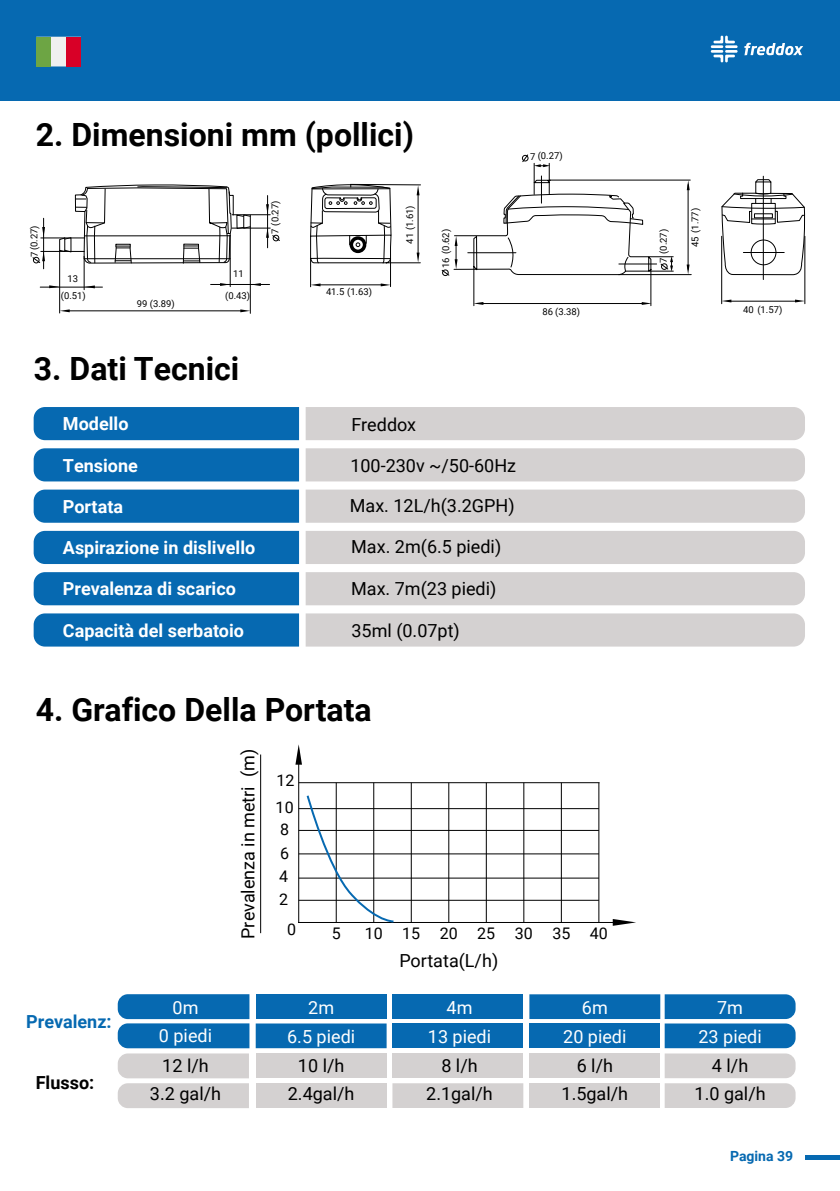
<style>
.page{position:relative;width:840px;height:1191px;background:#fff}
.page>*{position:absolute;margin:0;border:0;box-sizing:border-box;transform-origin:0 0}
.t1{font:700 32px "Roboto";color:#000}
.t2{font:18px "Roboto";color:#000}
.t3{font:700 18px "Roboto";color:#fff}
.t4{font:18px "Roboto";color:#fff}
.t5{font:700 18px "Roboto";color:#0669b1}
.t6{font:700 18px "Roboto";color:#000}
.t7{font:16px/30.4px "Roboto";color:#000;text-align:center}
.t8{font:700 14px "Roboto";color:#0669b1}
.t9{font:9.4px "Roboto";color:#000}
</style>
<div class="page">
<hr style="left:805px;top:1155px;width:34px;height:4px;background:#0669b1">
<div style="left:0;top:0;width:839px;height:101px;background:#0669b1"></div>
<div style="left:305px;top:407px;width:499px;height:33px;background:#d4d1d1"></div>
<div style="left:34px;top:407px;width:265px;height:33px;background:#0669b1"></div>
<div style="left:305px;top:448px;width:499px;height:33px;background:#d4d1d1"></div>
<div style="left:34px;top:448px;width:265px;height:33px;background:#0669b1"></div>
<div style="left:305px;top:489px;width:499px;height:34px;background:#d4d1d1"></div>
<div style="left:34px;top:489px;width:265px;height:34px;background:#0669b1"></div>
<div style="left:305px;top:531px;width:499px;height:33px;background:#d4d1d1"></div>
<div style="left:34px;top:531px;width:265px;height:33px;background:#0669b1"></div>
<div style="left:305px;top:572px;width:499px;height:33px;background:#d4d1d1"></div>
<div style="left:34px;top:572px;width:265px;height:33px;background:#0669b1"></div>
<div style="left:305px;top:613px;width:499px;height:33px;background:#d4d1d1"></div>
<div style="left:34px;top:613px;width:265px;height:33px;background:#0669b1"></div>
<hr style="left:298px;top:782px;width:301px;height:1px;background:#000">
<hr style="left:298px;top:808px;width:300px;height:1px;background:#000">
<hr style="left:298px;top:830px;width:300px;height:1px;background:#000">
<hr style="left:298px;top:853px;width:300px;height:1px;background:#000">
<hr style="left:298px;top:877px;width:300px;height:1px;background:#000">
<hr style="left:298px;top:899px;width:300px;height:1px;background:#000">
<hr style="left:298px;top:922px;width:327px;height:1px;background:#000">
<hr style="left:298px;top:750px;width:1px;height:172px;background:#000">
<hr style="left:335px;top:782px;width:1px;height:140px;background:#000">
<hr style="left:373px;top:782px;width:1px;height:140px;background:#000">
<hr style="left:410px;top:782px;width:1px;height:140px;background:#000">
<hr style="left:448px;top:782px;width:1px;height:140px;background:#000">
<hr style="left:485px;top:782px;width:1px;height:140px;background:#000">
<hr style="left:523px;top:782px;width:1px;height:140px;background:#000">
<hr style="left:560px;top:782px;width:1px;height:140px;background:#000">
<hr style="left:598px;top:782px;width:1px;height:140px;background:#000">
<svg style="left:305px;top:793px;width:90px;height:130px"></svg>
<hr style="left:260px;top:754px;width:1px;height:179px;background:#000">
<svg style="left:295px;top:744px;width:7px;height:20px"></svg>
<svg style="left:612px;top:919px;width:23px;height:6px"></svg>
<div style="left:255px;top:994px;width:131px;height:25px;background:#0669b1"></div>
<div style="left:255px;top:1053px;width:131px;height:25px;background:#d4d1d1"></div>
<div style="left:392px;top:994px;width:131px;height:25px;background:#0669b1"></div>
<div style="left:392px;top:1053px;width:131px;height:25px;background:#d4d1d1"></div>
<div style="left:529px;top:994px;width:131px;height:25px;background:#0669b1"></div>
<div style="left:529px;top:1053px;width:131px;height:25px;background:#d4d1d1"></div>
<svg style="left:118px;top:994px;width:131px;height:114px;background:#81aac9"></svg>
<div style="left:255px;top:1023px;width:131px;height:25px;background:#0669b1"></div>
<div style="left:255px;top:1083px;width:131px;height:25px;background:#d4d1d1"></div>
<div style="left:392px;top:1023px;width:131px;height:25px;background:#0669b1"></div>
<div style="left:392px;top:1083px;width:131px;height:25px;background:#d4d1d1"></div>
<div style="left:529px;top:1023px;width:131px;height:25px;background:#0669b1"></div>
<div style="left:529px;top:1083px;width:131px;height:25px;background:#d4d1d1"></div>
<svg style="left:664px;top:994px;width:131px;height:114px;background:#82abca"></svg>
<svg style="left:310px;top:183px;width:111px;height:105px"></svg>
<svg style="left:32px;top:184px;width:248px;height:130px"></svg>
<div style="left:33px;top:257px;width:7px;height:6px;border:1px solid #000;border-radius:50%"></div>
<svg style="left:794px;top:299px;width:9px;height:3px"></svg>
<svg style="left:721px;top:299px;width:10px;height:3px"></svg>
<hr style="left:728px;top:301px;width:68px;height:1px;background:#000">
<hr style="left:803px;top:236px;width:1px;height:68px;background:#000">
<hr style="left:720px;top:236px;width:1px;height:68px;background:#000">
<hr style="left:762px;top:176px;width:1px;height:103px;background:#000">
<svg style="left:720px;top:179px;width:85px;height:97px"></svg>
<svg style="left:441px;top:154px;width:250px;height:153px"></svg>
<div style="left:521px;top:155px;width:7px;height:6px;border:1px solid #000;border-radius:50%"></div>
<svg style="left:51px;top:37px;width:15px;height:29px"></svg>
<div style="left:36px;top:37px;width:15px;height:29px;background:#6da544"></div>
<div style="left:66px;top:37px;width:15px;height:29px;background:#d80027"></div>
<svg style="left:744px;top:43px;width:58px;height:12px"></svg>
<svg style="left:710px;top:36px;width:27px;height:26px"></svg>
<h1 class="t1" style="left:36px;top:112px;width:379px">2. Dimensioni mm (pollici)</h1>
<p class="t9" style="left:530px;top:149px;width:34px">7 (0.27)</p>
<p class="t9" style="left:27px;top:257px;width:33px;rotate:-90deg">7(0.27)</p>
<p class="t9" style="left:67px;top:272px;width:12px">13</p>
<p class="t9" style="left:233px;top:267px;width:12px">11</p>
<p class="t9" style="left:61px;top:289px;width:26px">(0.51)</p>
<p class="t9" style="left:225px;top:289px;width:26px">(0.43)</p>
<p class="t9" style="left:137px;top:297px;width:39px">99 (3.89)</p>
<p class="t9" style="left:268px;top:234px;width:35px;rotate:-90deg">7 (0.27)</p>
<h1 class="t1" style="left:34px;top:346px;width:207px">3. Dati Tecnici</h1>
<p class="t3" style="left:63px;top:411px;width:67px">Modello</p>
<p class="t3" style="left:63px;top:452px;width:76px">Tensione</p>
<p class="t3" style="left:63px;top:494px;width:62px">Portata</p>
<p class="t3" style="left:63px;top:535px;width:194px">Aspirazione in dislivello</p>
<p class="t3" style="left:63px;top:576px;width:174px">Prevalenza di scarico</p>
<p class="t3" style="left:63px;top:617px;width:182px">Capacità del serbatoio</p>
<p class="t9" style="left:326px;top:285px;width:47px">41.5 (1.63)</p>
<p class="t9" style="left:403px;top:243px;width:40px;rotate:-90deg">41 (1.61)</p>
<p class="t9" style="left:439px;top:268px;width:40px;rotate:-90deg">16 (0.62)</p>
<p class="t9" style="left:542px;top:305px;width:39px">86 (3.38)</p>
<p class="t2" style="left:351px;top:411px;width:66px">Freddox</p>
<p class="t2" style="left:350px;top:452px;width:167px">100-230v ~/50-60Hz</p>
<p class="t2" style="left:349px;top:493px;width:166px">Max. 12L/h(3.2GPH)</p>
<p class="t2" style="left:351px;top:534px;width:151px">Max. 2m(6.5 piedi)</p>
<p class="t2" style="left:351px;top:576px;width:147px">Max. 7m(23 piedi)</p>
<p class="t2" style="left:351px;top:617px;width:110px">35ml (0.07pt)</p>
<h1 class="t1" style="left:36px;top:687px;width:337px">4. Grafico Della Portata</h1>
<p class="t2" style="left:235px;top:939px;width:191px;rotate:-90deg">Prevalenza in metri (m)</p>
<p class="t7" style="left:276px;top:764px;width:19px">12</p>
<p class="t7" style="left:275px;top:791px;width:19px">10</p>
<p class="t7" style="left:280px;top:814px;width:10px">8</p>
<p class="t7" style="left:280px;top:837px;width:10px">6</p>
<p class="t7" style="left:279px;top:860px;width:10px">4</p>
<p class="t7" style="left:279px;top:883px;width:19px">2<br>0</p>
<p class="t7" style="left:331px;top:917px;width:10px">5</p>
<p class="t7" style="left:364px;top:917px;width:244px">10 15 20 25 30 35 40</p>
<p class="t2" style="left:399px;top:947px;width:100px">Portata(L/h)</p>
<p class="t9" style="left:656px;top:263px;width:36px;rotate:-90deg">7 (0.27)</p>
<p class="t9" style="left:688px;top:247px;width:41px;rotate:-90deg">45 (1.77)</p>
<p class="t9" style="left:742px;top:303px;width:41px">40 (1.57)</p>
<p class="t5" style="left:26px;top:1009px;width:87px">Prevalenz:</p>
<p class="t6" style="left:36px;top:1069px;width:60px">Flusso:</p>
<p class="t4" style="left:172px;top:995px;width:27px">0m</p>
<p class="t4" style="left:308px;top:995px;width:27px">2m</p>
<p class="t4" style="left:446px;top:995px;width:27px">4m</p>
<p class="t4" style="left:581px;top:995px;width:27px">6m</p>
<p class="t4" style="left:716px;top:995px;width:27px">7m</p>
<p class="t4" style="left:159px;top:1022px;width:55px">0 piedi</p>
<p class="t4" style="left:287px;top:1024px;width:69px">6.5 piedi</p>
<p class="t4" style="left:427px;top:1024px;width:65px">13 piedi</p>
<p class="t4" style="left:563px;top:1024px;width:65px">20 piedi</p>
<p class="t4" style="left:698px;top:1024px;width:65px">23 piedi</p>
<p class="t2" style="left:288px;top:1081px;width:68px">2.4gal/h</p>
<p class="t2" style="left:426px;top:1081px;width:68px">2.1gal/h</p>
<p class="t2" style="left:561px;top:1081px;width:68px">1.5gal/h</p>
<p class="t2" style="left:694px;top:1081px;width:73px">1.0 gal/h</p>
<p class="t2" style="left:162px;top:1052px;width:48px">12 l/h</p>
<p class="t2" style="left:298px;top:1052px;width:48px">10 l/h</p>
<p class="t2" style="left:441px;top:1052px;width:38px">8 l/h</p>
<p class="t2" style="left:576px;top:1052px;width:38px">6 l/h</p>
<p class="t2" style="left:711px;top:1052px;width:38px">4 l/h</p>
<p class="t2" style="left:150px;top:1081px;width:73px">3.2 gal/h</p>
<p class="t8" style="left:729px;top:1146px;width:65px">Pagina 39</p>
</div>
